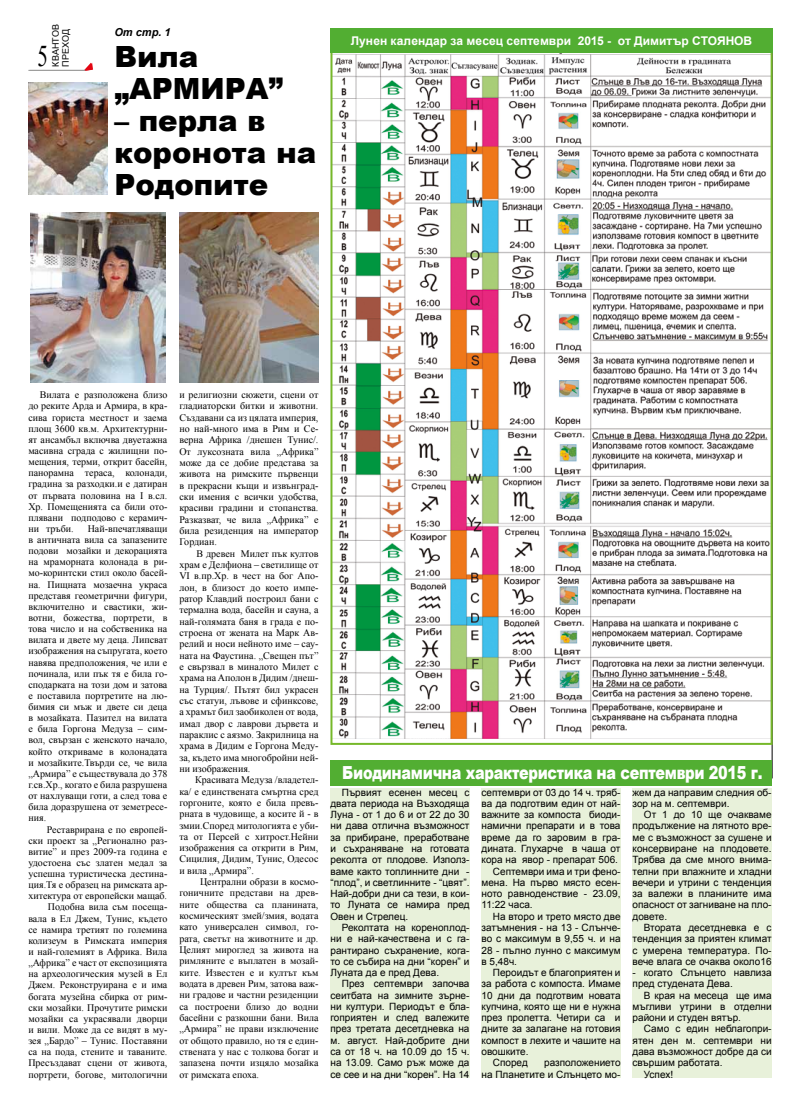
<style>
.page{position:relative;width:800px;height:1106px;background:#fff}
.page>*{position:absolute;margin:0;border:0;box-sizing:border-box;transform-origin:0 0}
.t1{font:30px "Times New Roman";color:#000;scale:.7 1}
.t2{font:900 29.2px/32.1px "Arial";color:#000}
.t3{font:900 18px "Arial";letter-spacing:-.02em;color:#fff;scale:.8 1}
.t4{font:700 12px "Arial";letter-spacing:.005em;color:#fff}
.t5{font:italic 700 11px "Arial";color:#000}
.t6{font:10px/11.1px "Times New Roman";color:#000;text-align:justify}
.t7{font:10px/11.3px "Arial";color:#000;text-align:justify}
.t8{font:9px/10px "Arial";letter-spacing:.005em;color:#000}
</style>
<div class="page">
<hr style="left:28px;top:70px;width:57px;height:1px;background:#9d9d9c">
<hr style="left:771px;top:28px;width:1px;height:750px;background:#000">
<div style="left:330px;top:788px;width:139px;height:289px;background:#e8f1da"></div>
<div style="left:481px;top:788px;width:139px;height:289px;background:#e8f1da"></div>
<div style="left:632px;top:788px;width:139px;height:289px;background:#e8f1da"></div>
<img style="left:333px;top:53px;width:436px;height:685px">
<div style="left:330px;top:760px;width:441px;height:25px;background:#52ae32"></div>
<svg style="left:83px;top:63px;width:10px;height:8px"></svg>
<div style="left:330px;top:28px;width:442px;height:25px;background:#52ae32"></div>
<img style="left:28px;top:83px;width:80px;height:112px">
<img style="left:31px;top:213px;width:134px;height:170px">
<img style="left:179px;top:213px;width:139px;height:170px">
<p class="t8" style="left:51px;top:67px;width:44px;rotate:-90deg">КВАНТОВ<br>ПРЕХОД</p>
<h1 class="t1" style="left:37px;top:36px;width:16px">5</h1>
<p class="t5" style="left:114px;top:24px;width:58px">От стр. 1</p>
<h2 class="t2" style="left:114px;top:39px;width:170px">Вила „АРМИРА”</h2>
<h2 class="t2" style="left:114px;top:103px;width:203px">– перла в коронота на<br>Родопите</h2>
<p class="t4" style="left:351px;top:33px;width:401px">Лунен календар за месец септември 2015 - от Димитър Стоянов</p>
<p class="t6" style="left:28px;top:389px;width:140px;text-indent:11px">Вилата е разположена близо до реките Арда и Армира, в кра&shy;сива гориста местност и заема площ 3600 кв.м. Архитектурни&shy;ят ансамбъл включва двуетажна масивна сграда с жилищни по&shy;мещения, терми, открит басейн, панорамна тераса, колонади, градина за разходки.и е датиран от първата половина на І в.сл.<br>Хр. Помещенията са били ото&shy;плявани подподово с керамич&shy;ни тръби.</p>
<p class="t6" style="left:28px;top:523px;width:140px;text-indent:59px">Най-впечатляващи в античната вила са запазените подови мозайки и декорацията на мраморната колонада в ри&shy;мо-коринтски стил около басей&shy;на. Пищната мозаечна украса представя геометрични фигури, включително и свастики, жи&shy;вотни, божества, портрети, в това число и на собственика на вилата и двете му деца. Липсват изображения на съпругата, което навява предположения, че или е починала, или пък тя е била го&shy;сподарката на този дом и затова е поставила портретите на лю&shy;бимия си мъж и двете си деца в мозайката. Пазител на вилата е била Горгона Медуза – сим&shy;вол, свързан с женското начало, който откриваме в колонадата и мозайките.Твърди се, че вила „Армира” е съществувала до 378 г.св.Хр., когато е била разрушена от нахлуващи готи, а след това е била доразрушена от земетресе&shy;ния.</p>
<p class="t6" style="left:28px;top:823px;width:140px;text-align:right">Реставрирана е по европей-<br>ски проект за „Регионално раз&shy;витие” и през 2009-та година е удостоена със златен медал за успешна туристическа дестина&shy;ция.Тя е образец на римската ар&shy;хитектура от европейски мащаб.<br>Подобна вила съм посеща&shy;вала в Ел Джем, Тунис, където се намира третият по големина колизеум в Римската империя и най-големият в Африка. Вила „Африка” е част от експозицията на археологическия музей в Ел<br>Джем. Реконструирана е и има богата музейна сбирка от рим&shy;ски мозайки. Прочутите римски мозайки са украсявали дворци и вили. Може да се видят в му&shy;зея „Бардо” – Тунис. Поставяни са на пода, стените и таваните.<br>Пресъздават сцени от живота, портрети, богове, митологични</p>
<p class="t6" style="left:179px;top:389px;width:140px">и религиозни сюжети, сцени от гладиаторски битки и животни.<br>Създавани са из цялата империя, но най-много има в Рим и Се&shy;верна Африка /днешен Тунис/.<br>От луксозната вила „Африка” може да се добие представа за живота на римските първенци в прекрасни къщи и извънград&shy;ски имения с всички удобства, красиви градини и стопанства.<br>Разказват, че вила „Африка” е била резиденция на император Гордиан.</p>
<p class="t6" style="left:179px;top:547px;width:140px;text-indent:17px">В древен Милет пък култов храм е Делфиона – светилище от VІ в.пр.Хр. в чест на бог Апо&shy;лон, в близост до което импе&shy;ратор Клавдий построил бани с термална вода, басейн и сауна, а най-голямата баня в града е по&shy;строена от жената на Марк Ав&shy;релий и носи нейното име – сау&shy;ната на Фаустина. „Свещен път” е свързвал в миналото Милет с храма на Аполон в Дидим /днеш&shy;на Турция/. Пътят бил украсен със статуи, лъвове и сфинксове, а храмът бил заобиколен от вода, имал двор с лаврови дървета и параклис с аязмо. Закрилница на храма в Дидим е Горгона Меду&shy;за, където има многобройни ней&shy;ни изображения.</p>
<p class="t6" style="left:179px;top:774px;width:140px;text-indent:16px">Красивата Медуза /владетел&shy;ка/ е единствената смъртна сред горгоните, която е била превъ&shy;рната в чудовище, а косите й - в змии.Според митологията е уби&shy;та от Персей с хитрост.Нейни изображения са открити в Рим, Сицилия, Дидим, Тунис, Одесос и вила „Армира”.</p>
<p class="t6" style="left:179px;top:876px;width:140px;text-indent:21px">Централни образи в космо&shy;гоничните представи на древ&shy;ните общества са планината, космическият змей/змия, водата като универсален символ, го&shy;рата, светът на животните и др.<br>Целият мироглед за живота на римляните е въплатен в мозай&shy;ките. Известен е и култът към водата в древен Рим, затова важ&shy;ни градове и частни резиденции са построени близо до водни басейни с разкошни бани. Вила „Армира” не прави изключение от общото правило, но тя е един&shy;ствената у нас с толкова богат и запазена почти изцяло мозайка от римската епоха.</p>
<h3 class="t3" style="left:342px;top:760px;width:526px">Биодинамична характеристика на септември 2015 г.</h3>
<p class="t7" style="left:330px;top:786px;width:140px;text-indent:11px">Първият есенен месец с двата периода на Възходяща Луна - от 1 до 6 и от 22 до 30 ни дава отлична възможност за прибиране, преработване и съхраняване на готовата реколта от плодове. Използ&shy;ваме както топлинните дни - “плод”, и светлинните - “цвят”.<br>Най-добри дни са тези, в кои&shy;то Луната се намира пред Овен и Стрелец.</p>
<p class="t7" style="left:330px;top:921px;width:140px;text-indent:11px">Реколтата на кореноплод&shy;ни е най-качествена и с га&shy;рантирано съхранение, кога&shy;то се събира на дни “корен” и Луната да е пред Дева.</p>
<p class="t7" style="left:330px;top:978px;width:140px;text-indent:11px">През септември започва сеитбата на зимните зърне&shy;ни култури. Периодът е бла&shy;гоприятен и след валежите през третата десетдневка на м. август. Най-добрите дни са от 18 ч. на 10.09 до 15 ч. на 13.09. Само ръж може да се сее и на дни “корен”. На 14</p>
<p class="t7" style="left:481px;top:786px;width:140px">септември от 03 до 14 ч. тряб-</p>
<p class="t7" style="left:481px;top:798px;width:140px">ва да подготвим един от най-</p>
<p class="t7" style="left:481px;top:809px;width:140px">важните за компоста биоди-</p>
<p class="t7" style="left:481px;top:820px;width:140px">намични препарати и в това</p>
<p class="t7" style="left:481px;top:831px;width:140px">време да го заровим в гра-</p>
<p class="t7" style="left:481px;top:843px;width:140px">дината. Глухарче в чаша от</p>
<p class="t7" style="left:481px;top:854px;width:138px">кора на явор - препарат 506.</p>
<p class="t7" style="left:492px;top:865px;width:129px">Септември има и три фено-</p>
<p class="t7" style="left:481px;top:876px;width:140px">мена. На първо място есен-</p>
<p class="t7" style="left:481px;top:888px;width:140px">ното равноденствие - 23.09,</p>
<p class="t7" style="left:481px;top:899px;width:53px">11:22 часа.</p>
<p class="t7" style="left:492px;top:910px;width:129px">На второ и трето място две</p>
<p class="t7" style="left:481px;top:921px;width:140px">затъмнения - на 13 - Слънче-</p>
<p class="t7" style="left:481px;top:933px;width:140px">во с максимум в 9,55 ч. и на</p>
<p class="t7" style="left:481px;top:944px;width:140px">28 - пълно лунно с максимум</p>
<p class="t7" style="left:481px;top:955px;width:37px">в 5,48ч.</p>
<p class="t7" style="left:492px;top:967px;width:129px">Пероидът е благоприятен и</p>
<p class="t7" style="left:481px;top:978px;width:140px">за работа с компоста. Имаме</p>
<p class="t7" style="left:481px;top:989px;width:140px">10 дни да подготвим новата</p>
<p class="t7" style="left:481px;top:1000px;width:140px">купчина, която ще ни е нужна</p>
<p class="t7" style="left:481px;top:1012px;width:140px">през пролетта. Четири са и</p>
<p class="t7" style="left:481px;top:1023px;width:140px">дните за залагане на готовия</p>
<p class="t7" style="left:481px;top:1034px;width:140px">компост в лехите и чашите на</p>
<p class="t7" style="left:481px;top:1045px;width:49px">овошките.</p>
<p class="t7" style="left:492px;top:1057px;width:36px">Според</p>
<p class="t7" style="left:481px;top:1057px;width:140px;text-align:right">разположението<br>на Планетите и Слънцето мо-</p>
<p class="t7" style="left:632px;top:786px;width:140px">жем да направим следния об&shy;зор на м. септември.</p>
<p class="t7" style="left:632px;top:809px;width:140px;text-indent:11px">От 1 до 10 ще очакваме продължение на лятното вре&shy;ме с възможност за сушене и консервиране на плодовете.<br>Трябва да сме много внима&shy;телни при влажните и хладни вечери и утрини с тенденция за валежи в планините има опасност от загниване на пло&shy;довете.</p>
<p class="t7" style="left:632px;top:921px;width:140px;text-indent:11px">Втората десетдневка е с тенденция за приятен климат с умерена температура. По&shy;вече влага се очаква около16</p>
<p class="t7" style="left:632px;top:967px;width:140px">- когато Слънцето навлиза пред студената Дева.</p>
<p class="t7" style="left:632px;top:989px;width:140px;text-indent:11px">В края на месеца ще има мъгливи утрини в отделни райони и студен вятър.</p>
<p class="t7" style="left:643px;top:1023px;width:129px">Само с един неблагопри-</p>
<p class="t7" style="left:632px;top:1034px;width:140px">ятен ден м. септември ни</p>
<p class="t7" style="left:632px;top:1045px;width:140px">дава възможност добре да си</p>
<p class="t7" style="left:632px;top:1057px;width:91px">свършим работата.</p>
<p class="t7" style="left:643px;top:1068px;width:31px">Успех!</p>
</div>
